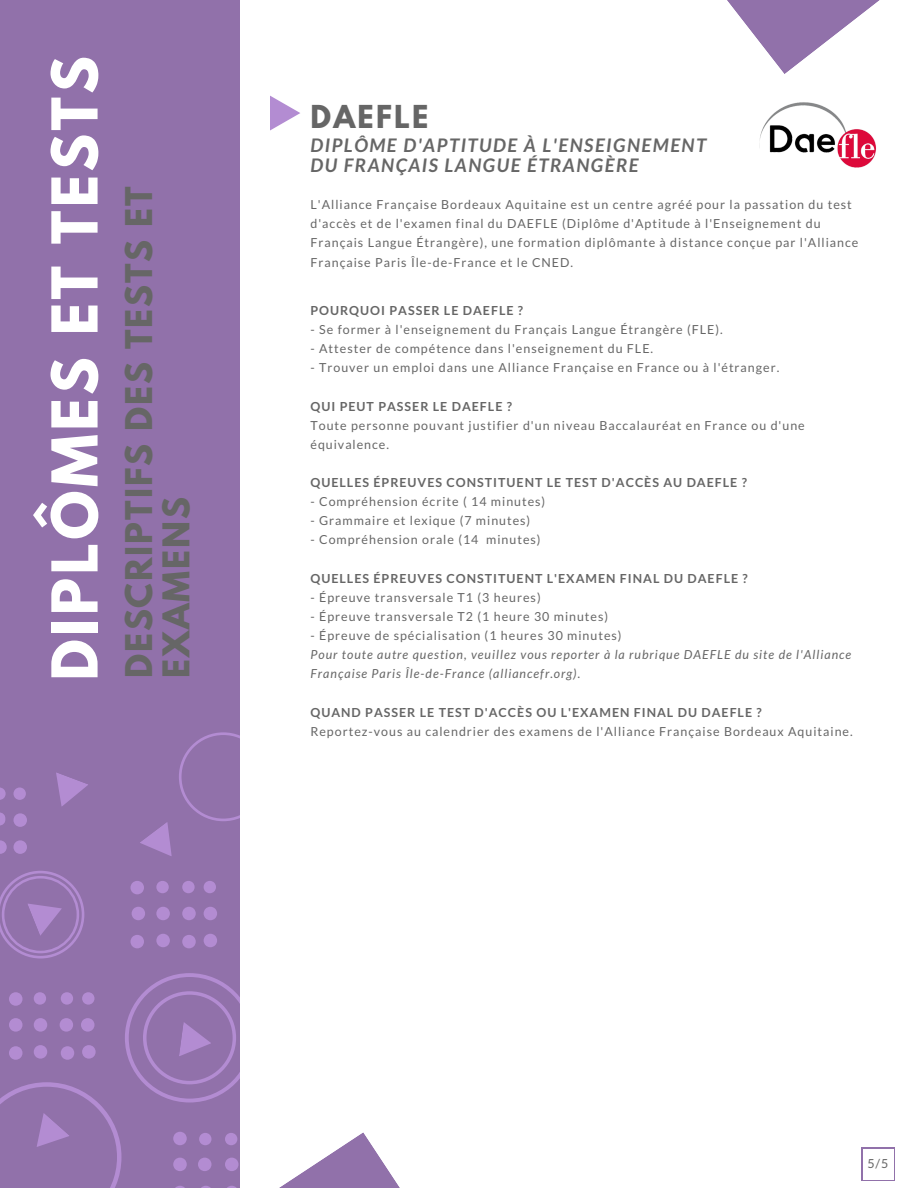
<style>
.page{position:relative;width:918px;height:1188px;background:#fff}
.page>*{position:absolute;margin:0;border:0;box-sizing:border-box;transform-origin:0 0}
.t1{font:700 55.95px "League Spartan";letter-spacing:.06em;color:#fff}
.t2{font:700 32.7px/37.2px "League Spartan";letter-spacing:.06em;color:#666}
.t3{font:700 28.05px "League Spartan";letter-spacing:.08em;color:#666}
.t4{font:italic 700 18.75px/20.2px "Lato";letter-spacing:.08em;color:#666}
.t5{font:12.45px/19.2px "Lato";letter-spacing:.08em;color:#666}
.t6{font:700 12.45px "Lato";letter-spacing:.08em;color:#666}
.t7{font:italic 12.45px/19.2px "Lato";letter-spacing:.08em;color:#666}
</style>
<div class="page">
<div style="left:0;top:0;width:240px;height:973px;background:#9171aa"></div>
<svg style="left:727px;top:0;width:153px;height:74px"></svg>
<svg style="left:279px;top:1132px;width:121px;height:56px"></svg>
<svg style="left:0;top:871px;width:84px;height:87px"></svg>
<svg style="left:182px;top:907px;width:14px;height:13px"></svg>
<svg style="left:204px;top:907px;width:13px;height:13px"></svg>
<svg style="left:156px;top:907px;width:14px;height:13px"></svg>
<svg style="left:132px;top:907px;width:13px;height:13px"></svg>
<svg style="left:130px;top:935px;width:14px;height:13px"></svg>
<svg style="left:156px;top:934px;width:14px;height:13px"></svg>
<svg style="left:182px;top:935px;width:14px;height:13px"></svg>
<svg style="left:204px;top:934px;width:13px;height:13px"></svg>
<svg style="left:130px;top:881px;width:14px;height:13px"></svg>
<svg style="left:156px;top:881px;width:13px;height:12px"></svg>
<svg style="left:182px;top:881px;width:13px;height:12px"></svg>
<svg style="left:204px;top:881px;width:12px;height:12px"></svg>
<svg style="left:0;top:812px;width:6px;height:14px"></svg>
<svg style="left:14px;top:813px;width:13px;height:14px"></svg>
<svg style="left:0;top:840px;width:7px;height:14px"></svg>
<svg style="left:14px;top:840px;width:13px;height:14px"></svg>
<svg style="left:0;top:788px;width:6px;height:12px"></svg>
<svg style="left:14px;top:788px;width:12px;height:12px"></svg>
<svg style="left:45px;top:772px;width:44px;height:41px"></svg>
<svg style="left:139px;top:732px;width:101px;height:135px"></svg>
<svg style="left:0;top:973px;width:240px;height:215px"></svg>
<hr style="left:862px;top:1149px;width:1px;height:31px;background:#9171aa">
<hr style="left:894px;top:1149px;width:1px;height:31px;background:#9171aa">
<hr style="left:863px;top:1180px;width:32px;height:1px;background:#9171aa">
<hr style="left:863px;top:1148px;width:32px;height:1px;background:#9171aa">
<svg style="left:270px;top:96px;width:30px;height:34px"></svg>
<img style="left:759px;top:102px;width:117px;height:66px">
<h1 class="t1" style="left:47px;top:681px;width:626px;rotate:-90deg">DIPLÔMES ET TESTS</h1>
<h2 class="t2" style="left:125px;top:678px;width:493px;rotate:-90deg">DESCRIPTIFS DES TESTS ET<br>EXAMENS</h2>
<h3 class="t3" style="left:310px;top:102px;width:119px">DAEFLE</h3>
<h3 class="t4" style="left:310px;top:135px;width:397px">DIPLÔME D'APTITUDE À L'ENSEIGNEMENT<br>DU FRANÇAIS LANGUE ÉTRANGÈRE</h3>
<p class="t5" style="left:310px;top:195px;width:549px">L'Alliance Française Bordeaux Aquitaine est un centre agréé pour la passation du test d'accès et de l'examen final du DAEFLE (Diplôme d'Aptitude à l'Enseignement du Français Langue Étrangère), une formation diplômante à distance conçue par l'Alliance Française Paris Île-de-France et le CNED.</p>
<p class="t6" style="left:310px;top:303px;width:214px">POURQUOI PASSER LE DAEFLE ?</p>
<p class="t5" style="left:310px;top:320px;width:414px">- Se former à l'enseignement du Français Langue Étrangère (FLE).</p>
<p class="t5" style="left:310px;top:339px;width:344px">- Attester de compétence dans l'enseignement du FLE.</p>
<p class="t5" style="left:310px;top:358px;width:470px">- Trouver un emploi dans une Alliance Française en France ou à l'étranger.</p>
<p class="t6" style="left:310px;top:398px;width:203px">QUI PEUT PASSER LE DAEFLE ?</p>
<p class="t5" style="left:310px;top:415px;width:496px">Toute personne pouvant justifier d'un niveau Baccalauréat en France ou d'une équivalence.</p>
<p class="t6" style="left:310px;top:475px;width:438px">QUELLES ÉPREUVES CONSTITUENT LE TEST D'ACCÈS AU DAEFLE ?</p>
<p class="t5" style="left:310px;top:492px;width:236px">- Compréhension écrite ( 14 minutes)</p>
<p class="t5" style="left:310px;top:511px;width:221px">- Grammaire et lexique (7 minutes)</p>
<p class="t5" style="left:310px;top:530px;width:232px">- Compréhension orale (14 minutes)</p>
<p class="t6" style="left:310px;top:570px;width:439px">QUELLES ÉPREUVES CONSTITUENT L'EXAMEN FINAL DU DAEFLE ?</p>
<p class="t5" style="left:310px;top:587px;width:232px">- Épreuve transversale T1 (3 heures)</p>
<p class="t5" style="left:310px;top:606px;width:299px">- Épreuve transversale T2 (1 heure 30 minutes)</p>
<p class="t5" style="left:310px;top:626px;width:313px">- Épreuve de spécialisation (1 heures 30 minutes)</p>
<p class="t7" style="left:310px;top:645px;width:542px">Pour toute autre question, veuillez vous reporter à la rubrique DAEFLE du site de l'Alliance<br>Française Paris Île-de-France (alliancefr.org).</p>
<p class="t6" style="left:310px;top:704px;width:453px">QUAND PASSER LE TEST D'ACCÈS OU L'EXAMEN FINAL DU DAEFLE ?</p>
<p class="t5" style="left:310px;top:721px;width:544px">Reportez-vous au calendrier des examens de l'Alliance Française Bordeaux Aquitaine.</p>
<p class="t5" style="left:867px;top:1153px;width:23px">5/5</p>
</div>
